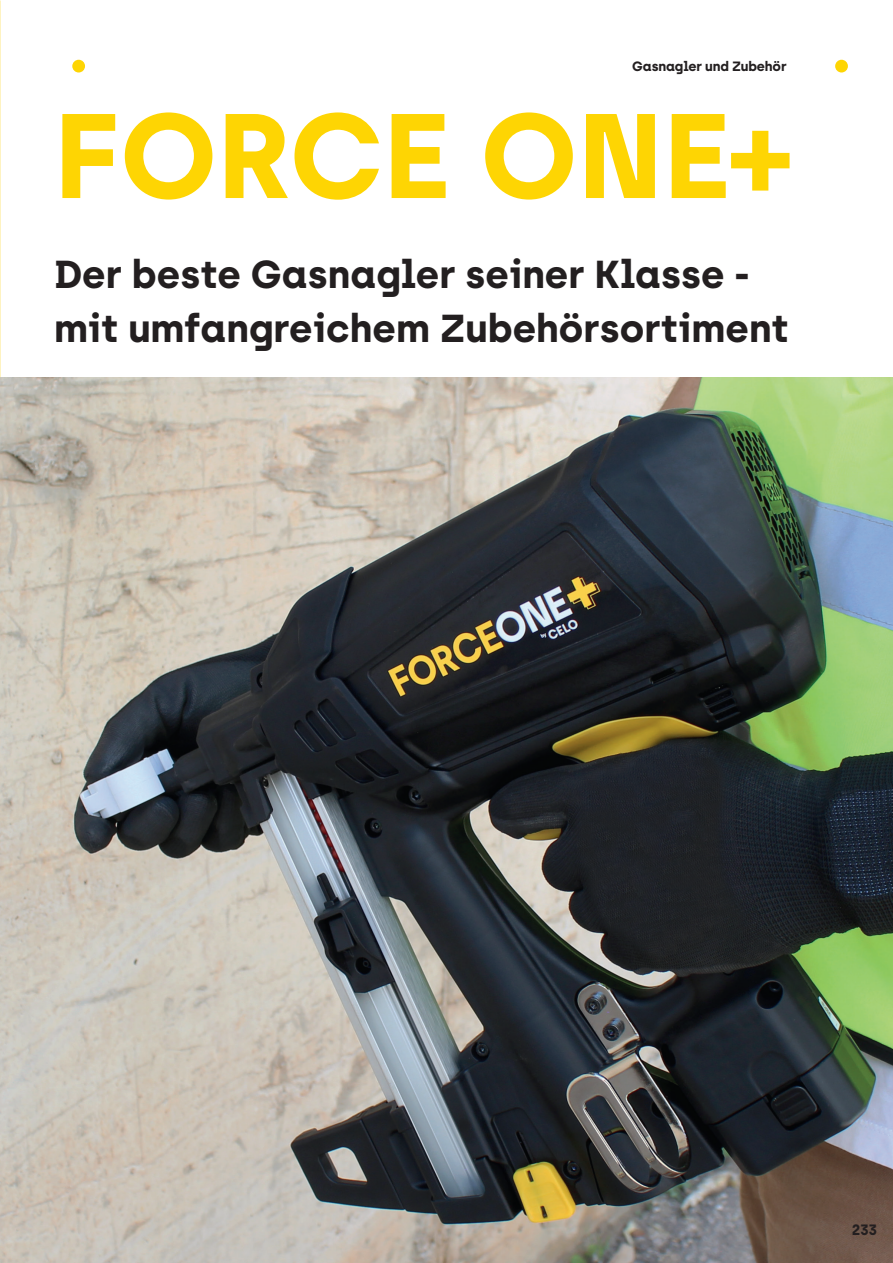
<style>
.page{position:relative;width:893px;height:1263px;background:#fff}
.page>*{position:absolute;margin:0;border:0;box-sizing:border-box;transform-origin:0 0}
.t1{font:700 120px "Archia";color:#fed503}
.t2{font:700 39px/54px "Archia";color:#231f20}
.t3{font:700 15px "Archia";color:#231f20}
.t4{font:700 13.5px "Archia";letter-spacing:-.01em;color:#231f20}
</style>
<div class="page">
<img style="left:0;top:377px;width:893px;height:886px">
<div style="left:72px;top:60px;width:13px;height:12px;background:#fed503;border-radius:50%"></div>
<div style="left:835px;top:60px;width:13px;height:12px;background:#fed503;border-radius:50%"></div>
<p class="t4" style="left:632px;top:58px;width:156px">Gasnagler und Zubehör</p>
<h1 class="t1" style="left:54px;top:82px;width:738px">FORCE ONE+</h1>
<p class="t2" style="left:54px;top:247px;width:736px">Der beste Gasnagler seiner Klasse - mit umfangreichem Zubehörsortiment</p>
<p class="t3" style="left:852px;top:1220px;width:27px">233</p>
</div>
